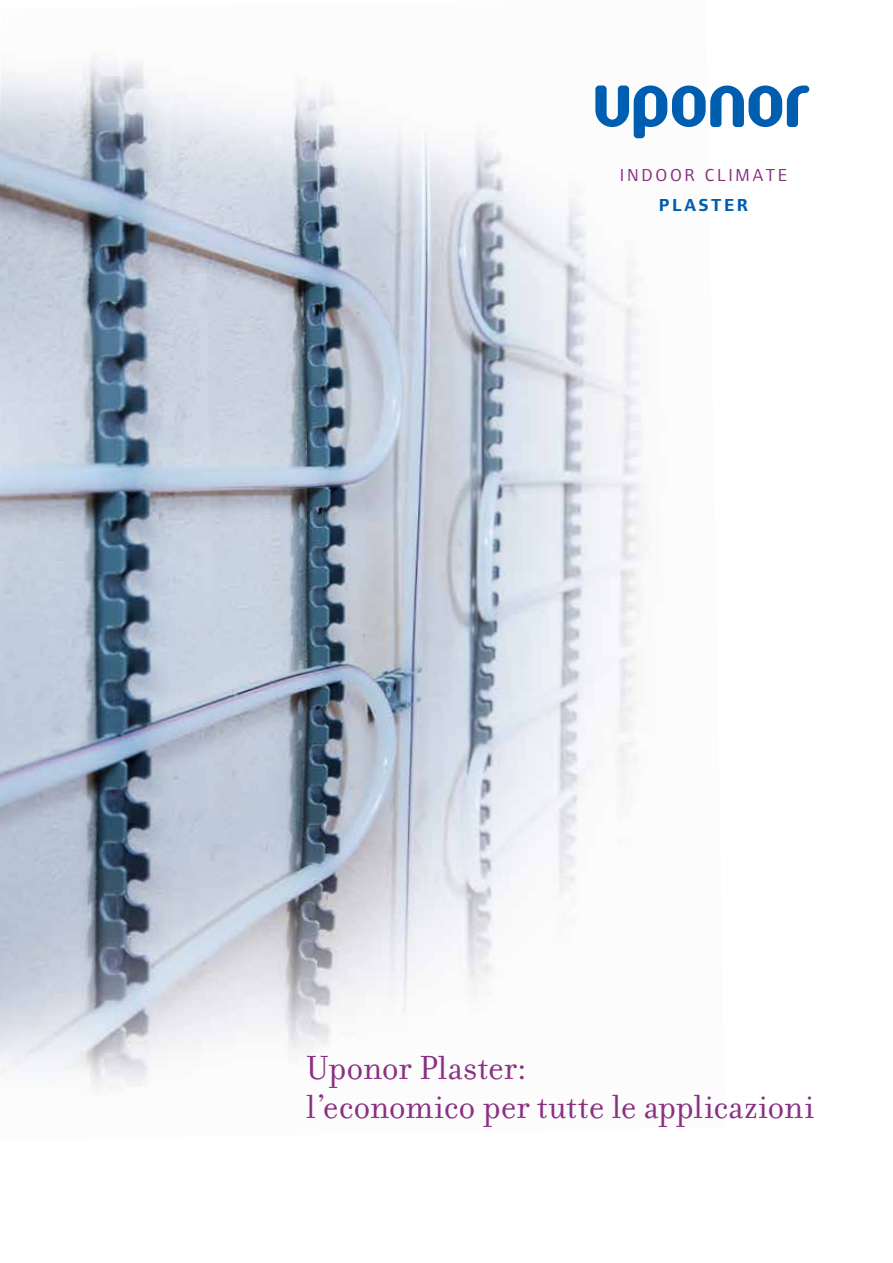
<style>
.page{position:relative;width:893px;height:1263px;background:#fff}
.page>*{position:absolute;margin:0;border:0;box-sizing:border-box;transform-origin:0 0}
.t1{font:36px/39px "Filosofia Regular Lining";letter-spacing:-.005em;color:#8a3083}
.t2{font:18px "Uponor Foundry Ultra";letter-spacing:.15em;color:#882b80}
.t3{font:700 18px "Foundry Form Sans";letter-spacing:.15em;color:#005eb0}
</style>
<div class="page">
<img style="left:0;top:58px;width:644px;height:1034px">
<svg style="left:595px;top:85px;width:214px;height:53px"></svg>
<p class="t2" style="left:620px;top:165px;width:169px">INDOOR CLIMATE</p>
<p class="t3" style="left:659px;top:195px;width:91px">PLASTER</p>
<p class="t1" style="left:306px;top:1049px;width:510px">Uponor Plaster:<br>l’economico per tutte le applicazioni</p>
</div>
